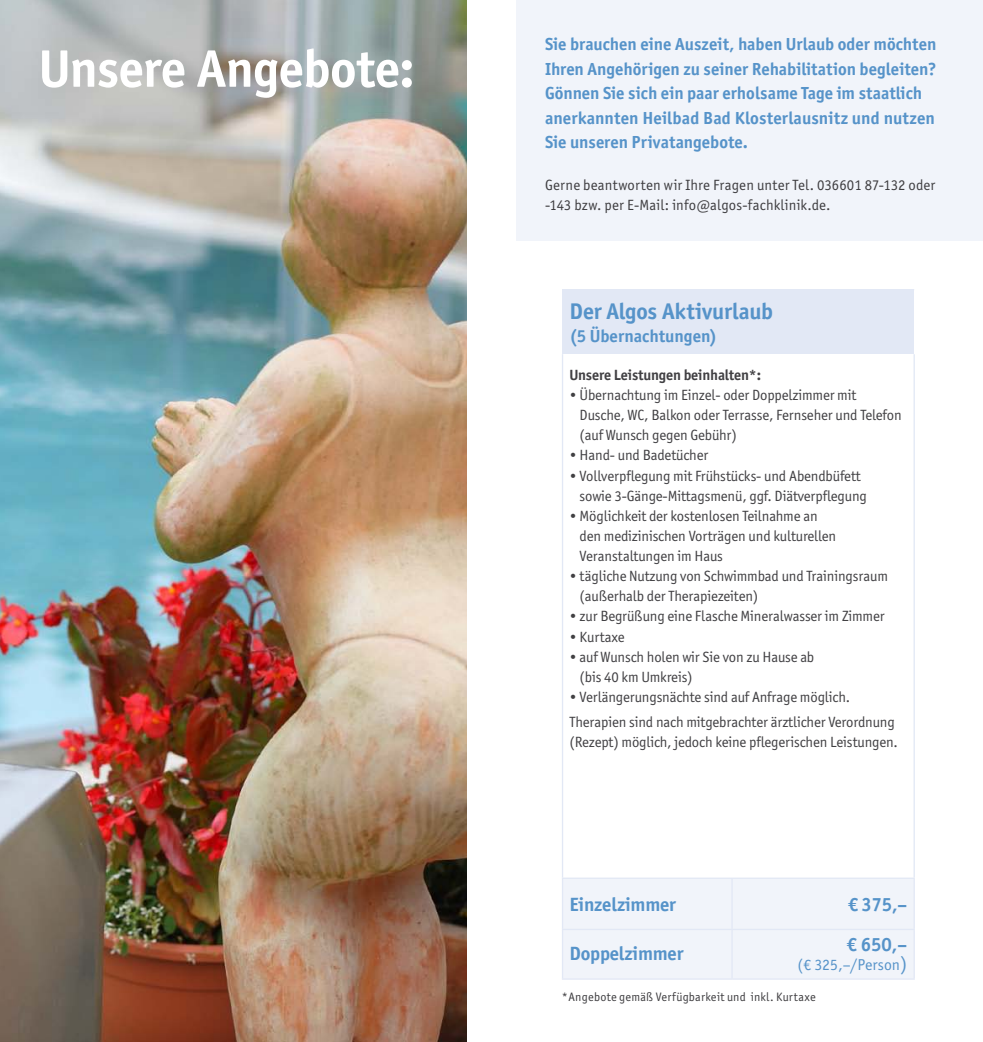
<style>
.page{position:relative;width:983px;height:1042px;background:#fff}
.page>*{position:absolute;margin:0;border:0;box-sizing:border-box;transform-origin:0 0}
.Fly_Kleine_Aufzählun{font:700 52.85px "Officina Sans ITC Pro";letter-spacing:-.01em;color:#fff}
.t1{font:700 22.75px "Officina Sans ITC Pro";letter-spacing:-.005em;color:#5693c9}
.t2{font:700 19.25px "Officina Sans ITC Pro";letter-spacing:-.01em;color:#5693c9}
.Fly_Kleine_Aufzählun-2{font:700 17.5px/24.5px "Officina Sans ITC Pro";color:#5693c9}
.t3{font:15.75px "Officina Sans ITC Pro";color:#5693c9}
.t4{font:14.88px/20.1px "Officina Sans ITC Pro";letter-spacing:-.01em;color:#414043}
.Fly_Kleine_Aufzählun-3{font:14.88px/20.1px "Officina Sans ITC Pro";letter-spacing:.01em;color:#3e3d40}
.t5{font:700 14.88px "Officina Sans ITC Pro";letter-spacing:-.01em;color:#414043}
.Fly_Kleine_Aufzählun-4{font:12.25px "Officina Sans ITC Pro";letter-spacing:.02em;color:#3e3d40}
.s1{font-size:19.25px}
</style>
<div class="page">
<img style="left:0;top:0;width:466px;height:1042px">
<div style="left:516px;top:0;width:466px;height:240px;background:#f1f4fa"></div>
<div style="left:562px;top:290px;width:351px;height:64px;background:#e2e8f5"></div>
<div style="left:563px;top:879px;width:350px;height:99px;background:#f1f4fa"></div>
<hr style="left:562px;top:289px;width:169px;height:1px;background:#e2e8f5">
<hr style="left:731px;top:289px;width:182px;height:1px;background:#e2e8f5">
<hr style="left:561px;top:354px;width:2px;height:523px;background:#e2e8f5">
<hr style="left:913px;top:354px;width:1px;height:523px;background:#e2e8f5">
<hr style="left:561px;top:877px;width:170px;height:2px;background:#e2e8f5">
<hr style="left:731px;top:877px;width:183px;height:2px;background:#e2e8f5">
<hr style="left:561px;top:879px;width:2px;height:50px;background:#e2e8f5">
<hr style="left:561px;top:930px;width:2px;height:48px;background:#e2e8f5">
<hr style="left:731px;top:879px;width:1px;height:50px;background:#e2e8f5">
<hr style="left:913px;top:879px;width:1px;height:50px;background:#e2e8f5">
<hr style="left:731px;top:930px;width:1px;height:48px;background:#e2e8f5">
<hr style="left:913px;top:930px;width:1px;height:48px;background:#e2e8f5">
<hr style="left:561px;top:929px;width:170px;height:1px;background:#e2e8f5">
<hr style="left:731px;top:929px;width:183px;height:1px;background:#e2e8f5">
<hr style="left:561px;top:978px;width:170px;height:1px;background:#e2e8f5">
<hr style="left:731px;top:978px;width:183px;height:1px;background:#e2e8f5">
<p class="Fly_Kleine_Aufzählun" style="left:39px;top:36px;width:377px">Unsere Angebote:</p>
<p class="Fly_Kleine_Aufzählun-2" style="left:545px;top:32px;width:392px">Sie brauchen eine Auszeit, haben Urlaub oder möchten Ihren Angehörigen zu seiner Rehabilitation begleiten?<br>Gönnen Sie sich ein paar erholsame Tage im staatlich anerkannten Heilbad Bad Klosterlausnitz und nutzen</p>
<p class="Fly_Kleine_Aufzählun-2" style="left:545px;top:130px;width:204px">Sie unseren Privatangebote.</p>
<p class="Fly_Kleine_Aufzählun-3" style="left:545px;top:174px;width:392px">Gerne beantworten wir Ihre Fragen unter Tel. 036601 87-132 oder -143 bzw. per E-Mail: info@algos-fachklinik.de.</p>
<p class="t1" style="left:569px;top:297px;width:205px">Der Algos Aktivurlaub</p>
<p class="Fly_Kleine_Aufzählun-2" style="left:569px;top:323px;width:149px">(5 Übernachtungen)</p>
<p class="t5" style="left:569px;top:365px;width:193px">Unsere Leistungen beinhalten*:</p>
<p class="t4" style="left:579px;top:385px;width:323px;text-indent:-10px">• Übernachtung im Einzel- oder Doppelzimmer mit<br>Dusche, WC, Balkon oder Terrasse, Fernseher und Telefon (auf Wunsch gegen Gebühr)</p>
<p class="t4" style="left:569px;top:445px;width:140px">• Hand- und Badetücher</p>
<p class="t4" style="left:579px;top:465px;width:289px;text-indent:-10px">• Vollverpflegung mit Frühstücks- und Abendbüfett sowie 3-Gänge-Mittagsmenü, ggf. Diätverpflegung</p>
<p class="t4" style="left:579px;top:505px;width:258px;text-indent:-10px">• Möglichkeit der kostenlosen Teilnahme an den medizinischen Vorträgen und kulturellen<br>Veranstaltungen im Haus</p>
<p class="t4" style="left:579px;top:566px;width:310px;text-indent:-10px">• tägliche Nutzung von Schwimmbad und Trainingsraum (außerhalb der Therapiezeiten)</p>
<p class="t4" style="left:569px;top:606px;width:316px">• zur Begrüßung eine Flasche Mineralwasser im Zimmer</p>
<p class="t4" style="left:569px;top:626px;width:57px">• Kurtaxe</p>
<p class="t4" style="left:579px;top:646px;width:236px;text-indent:-10px">• auf Wunsch holen wir Sie von zu Hause ab (bis 40 km Umkreis)</p>
<p class="t4" style="left:569px;top:687px;width:282px">• Verlängerungsnächte sind auf Anfrage möglich.</p>
<p class="t4" style="left:569px;top:712px;width:327px">Therapien sind nach mitgebrachter ärztlicher Verordnung</p>
<p class="t4" style="left:569px;top:732px;width:330px">(Rezept) möglich, jedoch keine pflegerischen Leistungen.</p>
<p class="t2" style="left:569px;top:892px;width:108px">Einzelzimmer</p>
<p class="t2" style="left:847px;top:892px;width:61px">€ 375,–</p>
<p class="t2" style="left:569px;top:941px;width:115px">Doppelzimmer</p>
<p class="t2" style="left:846px;top:932px;width:62px">€ 650,–</p>
<p class="t3" style="left:797px;top:955px;width:111px">(€ 325,–/Person<span class="s1">)</span></p>
<p class="Fly_Kleine_Aufzählun-4" style="left:561px;top:990px;width:255px">*Angebote gemäß Verfügbarkeit und inkl. Kurtaxe</p>
</div>
